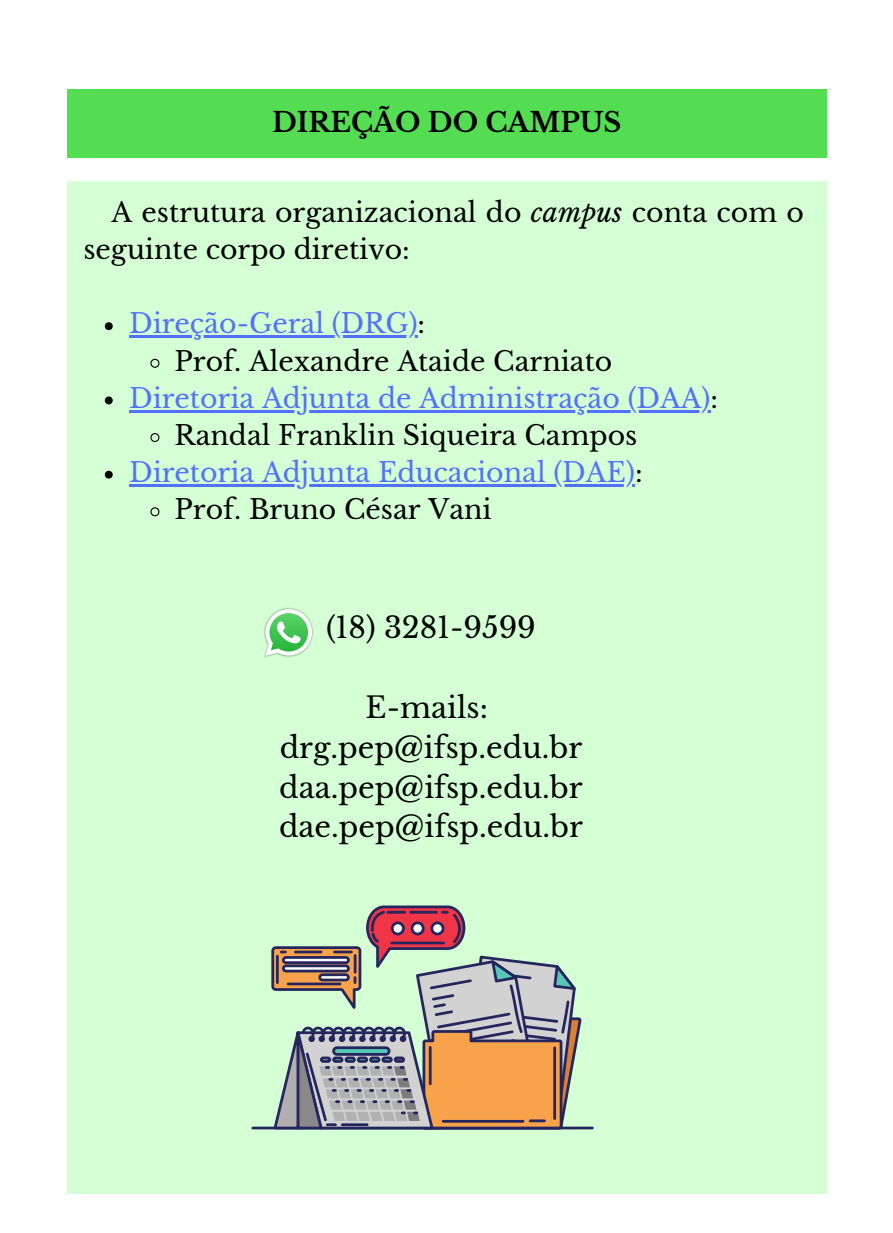
<style>
.page{position:relative;width:893px;height:1233px;background:#fff}
.page>*{position:absolute;margin:0;border:0;box-sizing:border-box;transform-origin:0 0}
.t1{font:28.95px/39.8px "Libre Baskerville";color:#000;text-align:center}
.t2{font:700 27px "Libre Baskerville";color:#000}
.t3{font:26.7px/37.2px "Libre Baskerville";color:#000}
.t4{font:26.7px "Libre Baskerville";color:#5271ff}
.s1{font-style:italic}
.s2{color:#000}
</style>
<div class="page">
<div style="left:67px;top:181px;width:759px;height:1013px;background:#d5ffd4"></div>
<div style="left:67px;top:89px;width:759px;height:68px;background:#54dd52"></div>
<hr style="left:253px;top:1127px;width:339px;height:2px;background:#24265d">
<svg style="left:270px;top:905px;width:312px;height:222px"></svg>
<div style="left:392px;top:923px;width:11px;height:11px;background:#fff;border-radius:50%"></div>
<div style="left:391px;top:921px;width:14px;height:14px;border:3px solid #24265d;border-radius:50%"></div>
<div style="left:412px;top:923px;width:11px;height:11px;background:#fff;border-radius:50%"></div>
<div style="left:410px;top:921px;width:14px;height:14px;border:3px solid #24265d;border-radius:50%"></div>
<div style="left:432px;top:923px;width:11px;height:11px;background:#fff;border-radius:50%"></div>
<div style="left:430px;top:921px;width:14px;height:14px;border:3px solid #24265d;border-radius:50%"></div>
<img style="left:264px;top:608px;width:49px;height:49px">
<svg style="left:265px;top:609px;width:47px;height:47px;background:#9be0a3"></svg>
<svg style="left:105px;top:322px;width:8px;height:8px"></svg>
<hr style="left:129px;top:336px;width:288px;height:2px;background:#5271ff">
<svg style="left:150px;top:358px;width:10px;height:10px"></svg>
<svg style="left:105px;top:396px;width:8px;height:8px"></svg>
<hr style="left:129px;top:410px;width:581px;height:2px;background:#5271ff">
<svg style="left:150px;top:433px;width:10px;height:9px"></svg>
<svg style="left:105px;top:471px;width:8px;height:8px"></svg>
<hr style="left:129px;top:484px;width:506px;height:2px;background:#5271ff">
<svg style="left:150px;top:507px;width:10px;height:10px"></svg>
<p class="t2" style="left:272px;top:106px;width:351px">DIREÇÃO DO CAMPUS</p>
<p class="t3" style="left:83px;top:194px;width:722px;text-indent:28px">A estrutura organizacional do <span class="s1">campus</span> conta com o seguinte corpo diretivo:</p>
<p class="t4" style="left:129px;top:308px;width:298px">Direção-Geral (DRG)<span class="s2">:</span></p>
<p class="t3" style="left:174px;top:343px;width:439px">Prof. Alexandre Ataide Carniato</p>
<p class="t4" style="left:129px;top:382px;width:590px">Diretoria Adjunta de Administração (DAA)<span class="s2">:</span></p>
<p class="t3" style="left:174px;top:417px;width:464px">Randal Franklin Siqueira Campos</p>
<p class="t4" style="left:129px;top:456px;width:515px">Diretoria Adjunta Educacional (DAE)<span class="s2">:</span></p>
<p class="t3" style="left:174px;top:491px;width:319px">Prof. Bruno César Vani</p>
<p class="t1" style="left:326px;top:608px;width:211px">(18) 3281-9599</p>
<p class="t1" style="left:279px;top:688px;width:305px">E-mails: drg.pep@ifsp.edu.br daa.pep@ifsp.edu.br dae.pep@ifsp.edu.br</p>
</div>
